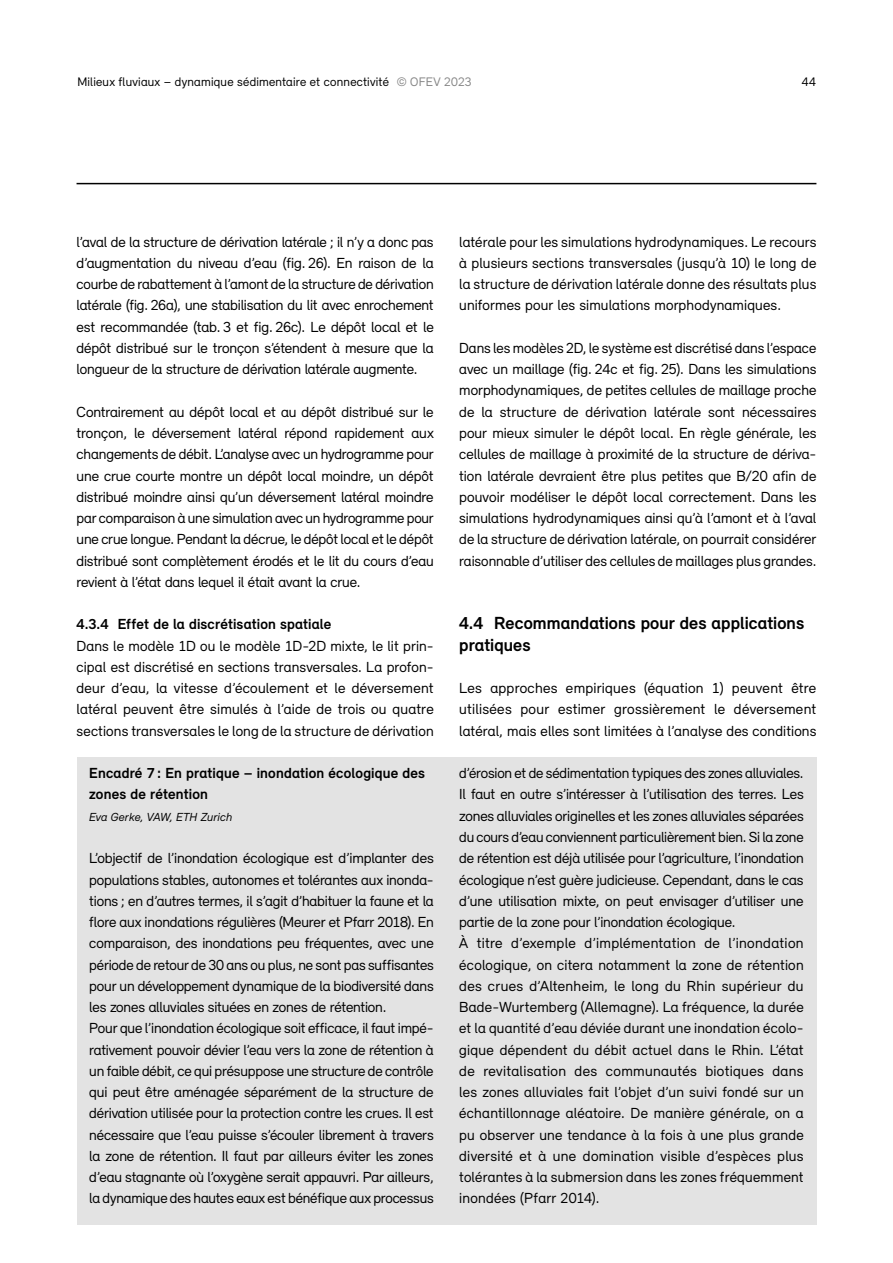
<style>
.page{position:relative;width:893px;height:1263px;background:#fff}
.page>*{position:absolute;margin:0;border:0;box-sizing:border-box;transform-origin:0 0}
._07_Titel_nr{font:700 18px/21.3px "Relevant";letter-spacing:.005em;color:#000}
._07_Grundtext{font:15px/21.3px "Relevant";color:#000;text-align:justify}
._07_Grundtext_o_Abst{font:15px/21.3px "Relevant";letter-spacing:-.01em;color:#000;text-align:justify}
._07_Untertitel{font:700 15px/21.3px "Relevant";letter-spacing:.01em;color:#000}
._07_Untertitel_nr_St{font:700 15px "Relevant";letter-spacing:.01em;color:#000}
.t1{font:12.75px "Relevant";letter-spacing:.015em;color:#000}
._08_Legende_Text{font:italic 12px "Relevant";letter-spacing:.015em;color:#000}
.s1{color:#878787}
</style>
<div class="page">
<hr style="left:77px;top:183px;width:739px;height:1px;background:#000">
<div style="left:77px;top:757px;width:739px;height:468px;background:#e3e3e3"></div>
<p class="t1" style="left:77px;top:74px;width:396px">Milieux fluviaux – dynamique sédimentaire et connectivité <span class="s1">© OFEV 2023</span></p>
<p class="t1" style="left:802px;top:74px;width:16px">44</p>
<p class="_07_Grundtext" style="left:77px;top:231px;width:359px">l’aval de la structure de dérivation latérale ; il n’y a donc pas d’augmentation du niveau d’eau (fig. 26). En raison de la courbe de rabattement à l’amont de la structure de dérivation latérale (fig. 26a), une stabilisation du lit avec enrochement est recommandée (tab. 3 et fig. 26c). Le dépôt local et le dépôt distribué sur le tronçon s’étendent à mesure que la longueur de la structure de dérivation latérale augmente.</p>
<p class="_07_Grundtext" style="left:77px;top:401px;width:359px">Contrairement au dépôt local et au dépôt distribué sur le tronçon, le déversement latéral répond rapidement aux changements de débit. L’analyse avec un hydrogramme pour une crue courte montre un dépôt local moindre, un dépôt distribué moindre ainsi qu’un déversement latéral moindre par comparaison à une simulation avec un hydrogramme pour une crue longue. Pendant la décrue, le dépôt local et le dépôt distribué sont complètement érodés et le lit du cours d’eau revient à l’état dans lequel il était avant la crue.</p>
<p class="_07_Untertitel_nr_St" style="left:77px;top:615px;width:256px">4.3.4 Effet de la discrétisation spatiale</p>
<p class="_07_Grundtext" style="left:77px;top:635px;width:359px">Dans le modèle 1D ou le modèle 1D-2D mixte, le lit prin&shy;cipal est discrétisé en sections transversales. La profon&shy;deur d’eau, la vitesse d’écoulement et le déversement latéral peuvent être simulés à l’aide de trois ou quatre sections transversales le long de la structure de dérivation</p>
<h3 class="_07_Untertitel" style="left:89px;top:762px;width:337px">Encadré 7 : En pratique – inondation écologique des zones de rétention</h3>
<p class="_08_Legende_Text" style="left:89px;top:808px;width:144px">Eva Gerke, VAW, ETH Zurich</p>
<p class="_07_Grundtext_o_Abst" style="left:89px;top:847px;width:346px">L’objectif de l’inondation écologique est d’implanter des populations stables, autonomes et tolérantes aux inonda&shy;tions ; en d’autres termes, il s’agit d’habituer la faune et la flore aux inondations régulières (Meurer et Pfarr 2018). En comparaison, des inondations peu fréquentes, avec une période de retour de 30 ans ou plus, ne sont pas suffisantes pour un développement dynamique de la biodiversité dans les zones alluviales situées en zones de rétention.</p>
<p class="_07_Grundtext_o_Abst" style="left:89px;top:1017px;width:346px">Pour que l’inondation écologique soit efficace, il faut impé&shy;rativement pouvoir dévier l’eau vers la zone de rétention à un faible débit, ce qui présuppose une structure de contrôle qui peut être aménagée séparément de la structure de dérivation utilisée pour la protection contre les crues. Il est nécessaire que l’eau puisse s’écouler librement à travers la zone de rétention. Il faut par ailleurs éviter les zones d’eau stagnante où l’oxygène serait appauvri. Par ailleurs, la dynamique des hautes eaux est bénéfique aux processus</p>
<p class="_07_Grundtext" style="left:459px;top:231px;width:359px">latérale pour les simulations hydrodynamiques. Le recours à plusieurs sections transversales (jusqu’à 10) le long de la structure de dérivation latérale donne des résultats plus uniformes pour les simulations morphodynamiques.</p>
<p class="_07_Grundtext" style="left:459px;top:337px;width:359px">Dans les modèles 2D, le système est discrétisé dans l’espace avec un maillage (fig. 24c et fig. 25). Dans les simulations morphodynamiques, de petites cellules de maillage proche de la structure de dérivation latérale sont nécessaires pour mieux simuler le dépôt local. En règle générale, les cellules de maillage à proximité de la structure de dériva&shy;tion latérale devraient être plus petites que B/20 afin de pouvoir modéliser le dépôt local correctement. Dans les simulations hydrodynamiques ainsi qu’à l’amont et à l’aval de la structure de dérivation latérale, on pourrait considérer raisonnable d’utiliser des cellules de maillages plus grandes.</p>
<h2 class="_07_Titel_nr" style="left:459px;top:612px;width:346px">4.4 Recommandations pour des applications pratiques</h2>
<p class="_07_Grundtext" style="left:459px;top:677px;width:359px">Les approches empiriques (équation 1) peuvent être utilisées pour estimer grossièrement le déversement latéral, mais elles sont limitées à l’analyse des conditions</p>
<p class="_07_Grundtext_o_Abst" style="left:459px;top:762px;width:346px">d’érosion et de sédimentation typiques des zones alluviales.<br>Il faut en outre s’intéresser à l’utilisation des terres. Les zones alluviales originelles et les zones alluviales séparées du cours d’eau conviennent particulièrement bien. Si la zone de rétention est déjà utilisée pour l’agriculture, l’inondation écologique n’est guère judicieuse. Cependant, dans le cas d’une utilisation mixte, on peut envisager d’utiliser une partie de la zone pour l’inondation écologique.</p>
<p class="_07_Grundtext" style="left:459px;top:932px;width:346px">À titre d’exemple d’implémentation de l’inondation écologique, on citera notamment la zone de rétention des crues d’Altenheim, le long du Rhin supérieur du Bade-Wurtemberg (Allemagne). La fréquence, la durée et la quantité d’eau déviée durant une inondation écolo&shy;gique dépendent du débit actuel dans le Rhin. L’état de revitalisation des communautés biotiques dans les zones alluviales fait l’objet d’un suivi fondé sur un échantillonnage aléatoire. De manière générale, on a pu observer une tendance à la fois à une plus grande diversité et à une domination visible d’espèces plus tolérantes à la submersion dans les zones fréquemment inondées (Pfarr 2014).</p>
</div>
